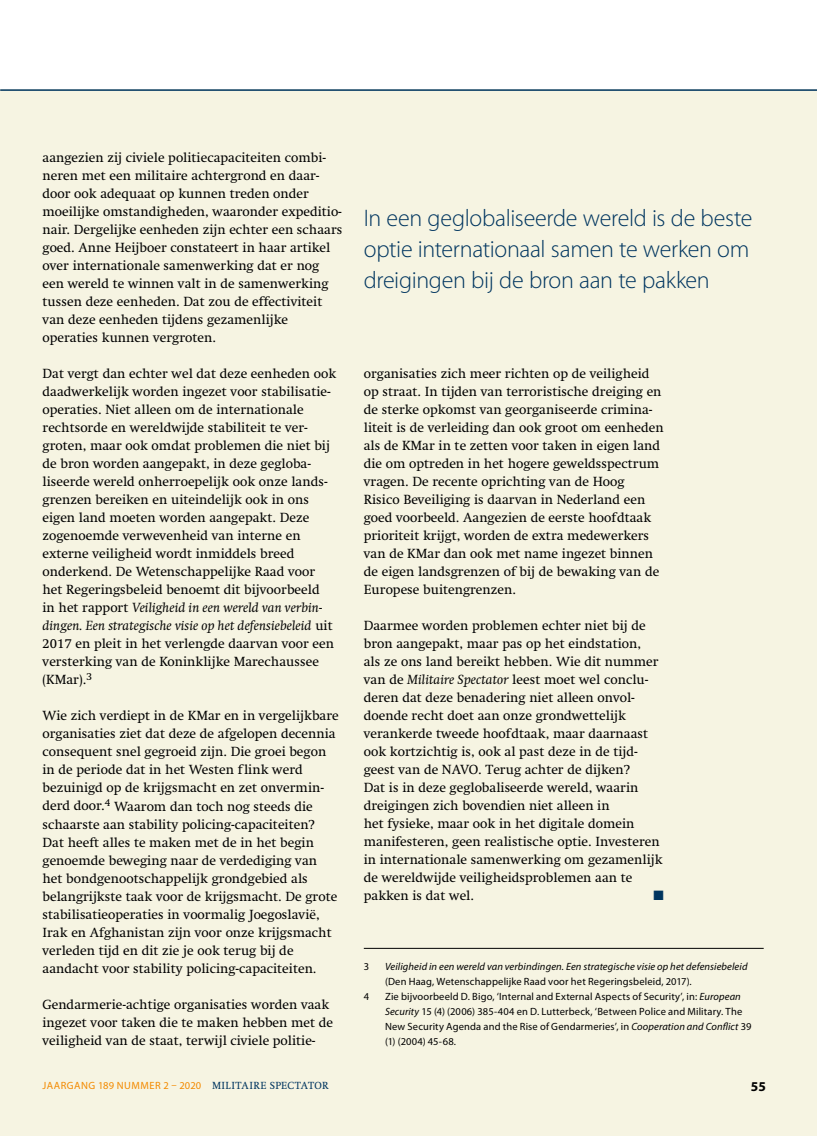
<style>
.page{position:relative;width:817px;height:1136px;background:#fff}
.page>*{position:absolute;margin:0;border:0;box-sizing:border-box;transform-origin:0 0}
.t1{font:300 24px/30.8px "Myriad Pro";letter-spacing:-.015em;color:#00355f}
.t2{font:13.5px/18px "Swift LT Std";color:#000}
.t3{font:700 13.5px "Myriad Pro";color:#000}
.t4{font:13.5px "Zapf Dingbats Std";color:#00355f}
.t5{font:10.5px/15px "Myriad Pro";letter-spacing:.015em;color:#000}
.t6{font:italic 10.5px "Myriad Pro";letter-spacing:.01em;color:#000}
.t7{font:10.5px "Myriad Pro";letter-spacing:.045em;color:#f38a00}
.s1{font-style:italic}
.s2{font-family:"Swift LT Std";color:#00355f}
</style>
<div class="page">
<div style="left:0;top:89px;width:816px;height:1046px;background:#f6f4e2"></div>
<hr style="left:0;top:89px;width:816px;height:2px;background:#00355f">
<hr style="left:364px;top:947px;width:399px;height:1px;background:#000">
<p class="t2" style="left:43px;top:149px;width:301px">aangezien zij civiele politiecapaciteiten combi&shy;neren met een militaire achtergrond en daar&shy;door ook adequaat op kunnen treden onder moeilijke omstandigheden, waaronder expeditio&shy;nair. Dergelijke eenheden zijn echter een schaars goed. Anne Heijboer constateert in haar artikel over internationale samenwerking dat er nog een wereld te winnen valt in de samenwerking tussen deze eenheden. Dat zou de effectiviteit van deze eenheden tijdens gezamenlijke operaties kunnen vergroten.</p>
<p class="t2" style="left:43px;top:365px;width:295px">Dat vergt dan echter wel dat deze eenheden ook daadwerkelijk worden ingezet voor stabilisatie&shy;operaties. Niet alleen om de internationale rechtsorde en wereldwijde stabiliteit te ver&shy;groten, maar ook omdat problemen die niet bij de bron worden aangepakt, in deze gegloba&shy;liseerde wereld onherroepelijk ook onze lands&shy;grenzen bereiken en uiteindelijk ook in ons eigen land moeten worden aangepakt. Deze zogenoemde verwevenheid van interne en externe veiligheid wordt inmiddels breed onderkend. De Wetenschappelijke Raad voor het Regeringsbeleid benoemt dit bijvoorbeeld<br>in het rapport <span class="s1">Veiligheid in een wereld van verbin&shy;dingen. Een strategische visie op het defensiebeleid</span> uit 2017 en pleit in het verlengde daarvan voor een versterking van de Koninklijke Marechaussee (KMar).<sup>3</sup></p>
<p class="t2" style="left:43px;top:707px;width:298px">Wie zich verdiept in de KMar en in vergelijkbare organisaties ziet dat deze de afgelopen decennia consequent snel gegroeid zijn. Die groei begon in de periode dat in het Westen flink werd bezuinigd op de krijgsmacht en zet onvermin&shy;derd door.<sup>4</sup> Waarom dan toch nog steeds die schaarste aan stability policing-capaciteiten?<br>Dat heeft alles te maken met de in het begin genoemde beweging naar de verdediging van het bondgenootschappelijk grondgebied als belangrijkste taak voor de krijgsmacht. De grote stabilisatieoperaties in voormalig Joegoslavië, Irak en Afghanistan zijn voor onze krijgsmacht verleden tijd en dit zie je ook terug bij de aandacht voor stability policing-capaciteiten.</p>
<p class="t2" style="left:43px;top:995px;width:292px">Gendarmerie-achtige organisaties worden vaak ingezet voor taken die te maken hebben met de veiligheid van de staat, terwijl civiele politie-</p>
<h1 class="t1" style="left:364px;top:202px;width:390px">In een geglobaliseerde wereld is de beste optie internationaal samen te werken om dreigingen bij de bron aan te pakken</h1>
<p class="t2" style="left:364px;top:365px;width:301px">organisaties zich meer richten op de veiligheid op straat. In tijden van terroristische dreiging en de sterke opkomst van georganiseerde crimina&shy;liteit is de verleiding dan ook groot om eenheden als de KMar in te zetten voor taken in eigen land die om optreden in het hogere geweldsspectrum vragen. De recente oprichting van de Hoog Risico Beveiliging is daarvan in Nederland een goed voorbeeld. Aangezien de eerste hoofdtaak prioriteit krijgt, worden de extra medewerkers van de KMar dan ook met name ingezet binnen de eigen landsgrenzen of bij de bewaking van de Europese buitengrenzen.</p>
<p class="t2" style="left:364px;top:617px;width:300px">Daarmee worden problemen echter niet bij de bron aangepakt, maar pas op het eindstation,<br>als ze ons land bereikt hebben. Wie dit nummer van de <span class="s1">Militaire Spectator</span> leest moet wel conclu&shy;deren dat deze benadering niet alleen onvol&shy;doende recht doet aan onze grondwettelijk verankerde tweede hoofdtaak, maar daarnaast ook kortzichtig is, ook al past deze in de tijd&shy;geest van de NAVO. Terug achter de dijken?<br>Dat is in deze geglobaliseerde wereld, waarin dreigingen zich bovendien niet alleen in<br>het fysieke, maar ook in het digitale domein manifesteren, geen realistische optie. Investeren in internationale samenwerking om gezamenlijk de wereldwijde veiligheidsproblemen aan te pakken is dat wel.</p>
<p class="t4" style="left:653px;top:889px;width:12px">■</p>
<p class="t5" style="left:364px;top:958px;width:7px">3</p>
<p class="t6" style="left:385px;top:959px;width:364px">Veiligheid in een wereld van verbindingen. Een strategische visie op het defensiebeleid</p>
<p class="t5" style="left:385px;top:973px;width:308px">(Den Haag, Wetenschappelijke Raad voor het Regeringsbeleid, 2017).</p>
<p class="t5" style="left:364px;top:988px;width:7px">4</p>
<p class="t5" style="left:385px;top:988px;width:368px">Zie bijvoorbeeld D. Bigo, ‘Internal and External Aspects of Security’, in: <span class="s1">European Security</span> 15 (4) (2006) 385-404 en D. Lutterbeck, ‘Between Police and Military. The New Security Agenda and the Rise of Gendarmeries’, in <span class="s1">Cooperation and Conflict</span> 39 (1) (2004) 45-68.</p>
<p class="t7" style="left:43px;top:1078px;width:287px">JAARGANG 189 NUMMER 2 – 2020 <span class="s2">MILITAIRE SPECTATOR</span></p>
<p class="t3" style="left:750px;top:1077px;width:16px">55</p>
</div>
